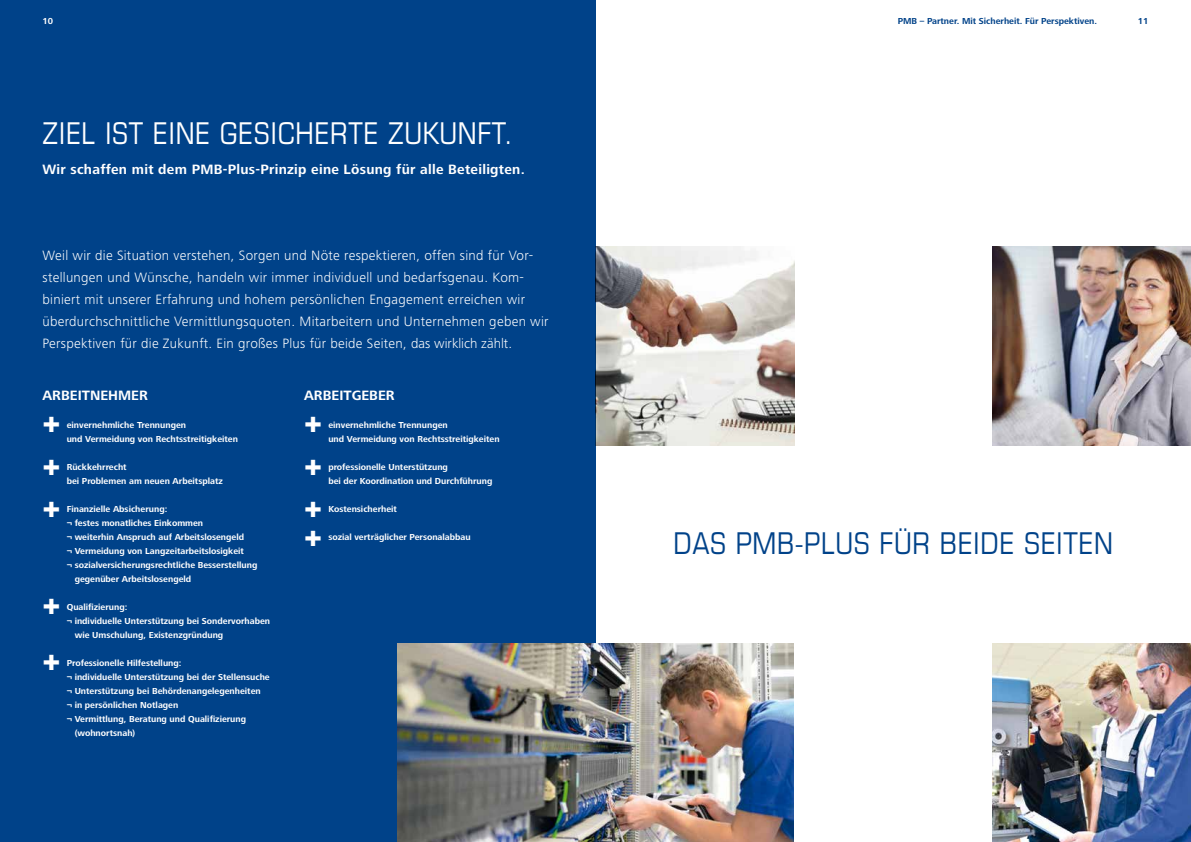
<style>
.page{position:relative;width:1191px;height:842px;background:#fff}
.page>*{position:absolute;margin:0;border:0;box-sizing:border-box;transform-origin:0 0}
.t1{font:condensed 30px "Eurostile LT";letter-spacing:.02em;color:#fff}
.t2{font:condensed 30px "Eurostile LT";letter-spacing:.02em;color:#004289}
.t3{font:30px/55.9px "Eurostile LT Bold Extended Two";color:#fff}
.t4{font:300 14px/22px "Frutiger Next LT";letter-spacing:.02em;color:#fff}
.t5{font:700 14px "Frutiger Next LT";letter-spacing:.02em;color:#fff}
.t6{font:700 9px/14px "Frutiger Next LT";color:#fff}
.t7{font:700 9px "Frutiger Next LT";color:#004289}
</style>
<div class="page">
<div style="left:0;top:0;width:595px;height:842px;background:#004289"></div>
<img style="left:595px;top:247px;width:199px;height:198px">
<img style="left:992px;top:643px;width:199px;height:199px">
<img style="left:992px;top:247px;width:199px;height:198px">
<img style="left:397px;top:643px;width:397px;height:199px">
<p class="t7" style="left:897px;top:16px;width:201px">PMB – Partner. Mit Sicherheit. Für Perspektiven.</p>
<p class="t6" style="left:43px;top:14px;width:12px">10</p>
<p class="t7" style="left:1137px;top:16px;width:12px">11</p>
<h1 class="t1" style="left:43px;top:115px;width:471px">ZIEL IST EINE GESICHERTE ZUKUNFT.</h1>
<h2 class="t5" style="left:43px;top:162px;width:484px">Wir schaffen mit dem PMB-Plus-Prinzip eine Lösung für alle Beteiligten.</h2>
<p class="t4" style="left:43px;top:244px;width:507px">Weil wir die Situation verstehen, Sorgen und Nöte respektieren, offen sind für Vor&shy;stellungen und Wünsche, handeln wir immer individuell und bedarfsgenau. Kom&shy;biniert mit unserer Erfahrung und hohem persönlichen Engagement erreichen wir überdurchschnittliche Vermittlungsquoten. Mitarbeitern und Unternehmen geben wir Perspektiven für die Zukunft. Ein großes Plus für beide Seiten, das wirklich zählt.</p>
<h2 class="t5" style="left:43px;top:388px;width:107px">arbeitnehmer</h2>
<h2 class="t5" style="left:304px;top:388px;width:92px">arbeitgeber</h2>
<h1 class="t3" style="left:43px;top:393px;width:19px">+</h1>
<h1 class="t3" style="left:304px;top:393px;width:19px">+</h1>
<h1 class="t3" style="left:43px;top:436px;width:19px">+</h1>
<h1 class="t3" style="left:304px;top:435px;width:19px">+</h1>
<h1 class="t3" style="left:43px;top:478px;width:19px">+</h1>
<p class="t6" style="left:67px;top:418px;width:173px">einvernehmliche Trennungen<br>und Vermeidung von Rechtsstreitigkeiten</p>
<p class="t6" style="left:67px;top:460px;width:158px">Rückkehrrecht<br>bei Problemen am neuen Arbeitsplatz</p>
<p class="t6" style="left:67px;top:502px;width:102px">Finanzielle Absicherung:</p>
<p class="t6" style="left:67px;top:516px;width:138px">¬ festes monatliches Einkommen</p>
<p class="t6" style="left:67px;top:530px;width:179px">¬ weiterhin Anspruch auf Arbeitslosengeld</p>
<p class="t6" style="left:67px;top:544px;width:179px">¬ Vermeidung von Langzeitarbeitslosigkeit</p>
<p class="t6" style="left:67px;top:558px;width:192px">¬ sozialversicherungsrechtliche Besserstellung</p>
<p class="t6" style="left:75px;top:572px;width:118px">gegenüber Arbeitslosengeld</p>
<p class="t6" style="left:67px;top:600px;width:62px">Qualifizierung:</p>
<p class="t6" style="left:67px;top:614px;width:205px">¬ individuelle Unterstützung bei Sondervorhaben</p>
<p class="t6" style="left:75px;top:628px;width:150px">wie Umschulung, Existenzgründung</p>
<p class="t6" style="left:67px;top:656px;width:116px">Professionelle Hilfestellung:</p>
<p class="t6" style="left:67px;top:670px;width:204px">¬ individuelle Unterstützung bei der Stellensuche</p>
<p class="t6" style="left:67px;top:684px;width:195px">¬ Unterstützung bei Behördenangelegenheiten</p>
<p class="t6" style="left:67px;top:698px;width:113px">¬ in persönlichen Notlagen</p>
<p class="t6" style="left:67px;top:712px;width:181px">¬ Vermittlung, Beratung und Qualifizierung</p>
<p class="t6" style="left:75px;top:726px;width:62px">(wohnortsnah)</p>
<p class="t6" style="left:328px;top:418px;width:173px">einvernehmliche Trennungen<br>und Vermeidung von Rechtsstreitigkeiten</p>
<p class="t6" style="left:328px;top:460px;width:166px">professionelle Unterstützung<br>bei der Koordination und Durchführung</p>
<p class="t6" style="left:328px;top:502px;width:70px">Kostensicherheit</p>
<p class="t6" style="left:328px;top:530px;width:144px">sozial verträglicher Personalabbau</p>
<h1 class="t3" style="left:304px;top:490px;width:19px;line-height:29.3px">+ +</h1>
<h1 class="t3" style="left:43px;top:575px;width:19px">+ +</h1>
<h1 class="t2" style="left:673px;top:525px;width:441px">DAS PMB-PLUS FÜR BEIDE SEITEN</h1>
</div>
